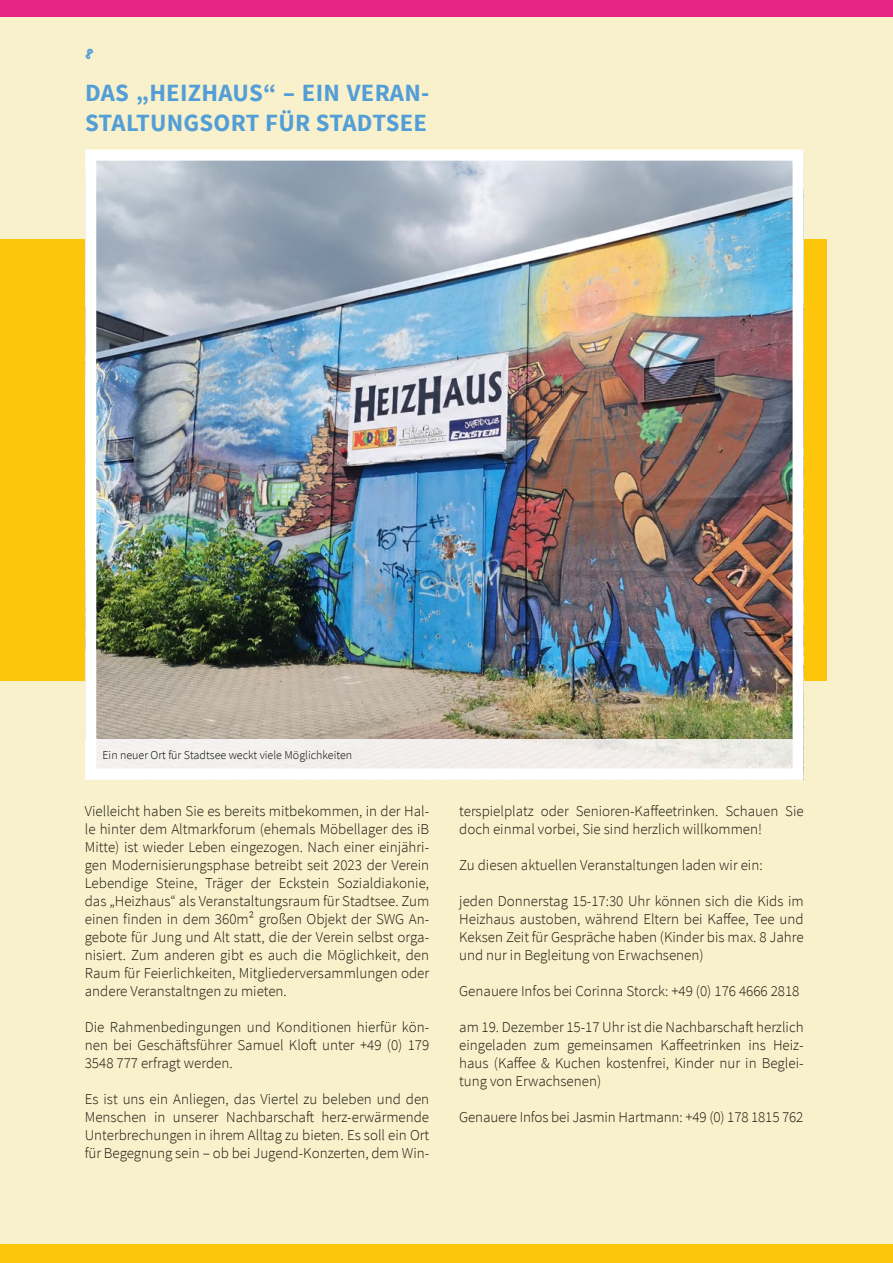
<style>
.page{position:relative;width:893px;height:1263px;background:#f8f1cb}
.page>*{position:absolute;margin:0;border:0;box-sizing:border-box;transform-origin:0 0}
.t1{font:700 24.75px/29.7px "Source Sans Pro";letter-spacing:.01em;color:#539ed7}
.t2{font:300 15px/18px "Source Sans Pro";color:#16120c;text-align:justify}
.t3{font:15px "Flood Std";color:#539ed7}
.t4{font:300 12px "Source Sans Pro";color:#000}
</style>
<div class="page">
<div style="left:0;top:239px;width:827px;height:441px;background:#fdc60a"></div>
<img style="left:97px;top:162px;width:695px;height:577px">
<div style="left:85px;top:150px;width:719px;height:630px;border:11px solid #fff"></div>
<svg style="left:85px;top:739px;width:718px;height:40px;background:#f4f2f0"></svg>
<div style="left:0;top:0;width:893px;height:17px;background:#e72484"></div>
<div style="left:0;top:1245px;width:893px;height:18px;background:#fdc60a"></div>
<p class="t3" style="left:85px;top:45px;width:10px">8</p>
<h1 class="t1" style="left:85px;top:79px;width:346px">DAS „HEIZHAUS“ – EIN VERAN-<br>STALTUNGSORT FÜR STADTSEE</h1>
<p class="t4" style="left:102px;top:747px;width:251px">Ein neuer Ort für Stadtsee weckt viele Möglichkeiten</p>
<p class="t2" style="left:85px;top:802px;width:346px">Vielleicht haben Sie es bereits mitbekommen, in der Hal&shy;le hinter dem Altmarkforum (ehemals Möbellager des iB Mitte) ist wieder Leben eingezogen. Nach einer einjähri&shy;gen Modernisierungsphase betreibt seit 2023 der Verein Lebendige Steine, Träger der Eckstein Sozialdiakonie, das „Heizhaus“ als Veranstaltungsraum für Stadtsee. Zum einen finden in dem 360m² großen Objekt der SWG An&shy;gebote für Jung und Alt statt, die der Verein selbst orga&shy;nisiert. Zum anderen gibt es auch die Möglichkeit, den Raum für Feierlichkeiten, Mitgliederversammlungen oder andere Veranstaltngen zu mieten.</p>
<p class="t2" style="left:85px;top:1018px;width:346px">Die Rahmenbedingungen und Konditionen hierfür kön&shy;nen bei Geschäftsführer Samuel Kloft unter +49 (0) 179<br>3548 777 erfragt werden.</p>
<p class="t2" style="left:85px;top:1090px;width:346px">Es ist uns ein Anliegen, das Viertel zu beleben und den Menschen in unserer Nachbarschaft herz-erwärmende Unterbrechungen in ihrem Alltag zu bieten. Es soll ein Ort für Begegnung sein – ob bei Jugend-Konzerten, dem Win-</p>
<p class="t2" style="left:459px;top:802px;width:346px">terspielplatz oder Senioren-Kaffeetrinken. Schauen Sie doch einmal vorbei, Sie sind herzlich willkommen!</p>
<p class="t2" style="left:459px;top:856px;width:305px">Zu diesen aktuellen Veranstaltungen laden wir ein:</p>
<p class="t2" style="left:459px;top:892px;width:346px">jeden Donnerstag 15-17:30 Uhr können sich die Kids im Heizhaus austoben, während Eltern bei Kaffee, Tee und Keksen Zeit für Gespräche haben (Kinder bis max. 8 Jahre und nur in Begleitung von Erwachsenen)</p>
<p class="t2" style="left:459px;top:982px;width:342px">Genauere Infos bei Corinna Storck: +49 (0) 176 4666 2818</p>
<p class="t2" style="left:459px;top:1018px;width:346px">am 19. Dezember 15-17 Uhr ist die Nachbarschaft herzlich eingeladen zum gemeinsamen Kaffeetrinken ins Heiz&shy;haus (Kaffee &amp; Kuchen kostenfrei, Kinder nur in Beglei&shy;tung von Erwachsenen)</p>
<p class="t2" style="left:459px;top:1108px;width:346px">Genauere Infos bei Jasmin Hartmann: +49 (0) 178 1815 762</p>
</div>
